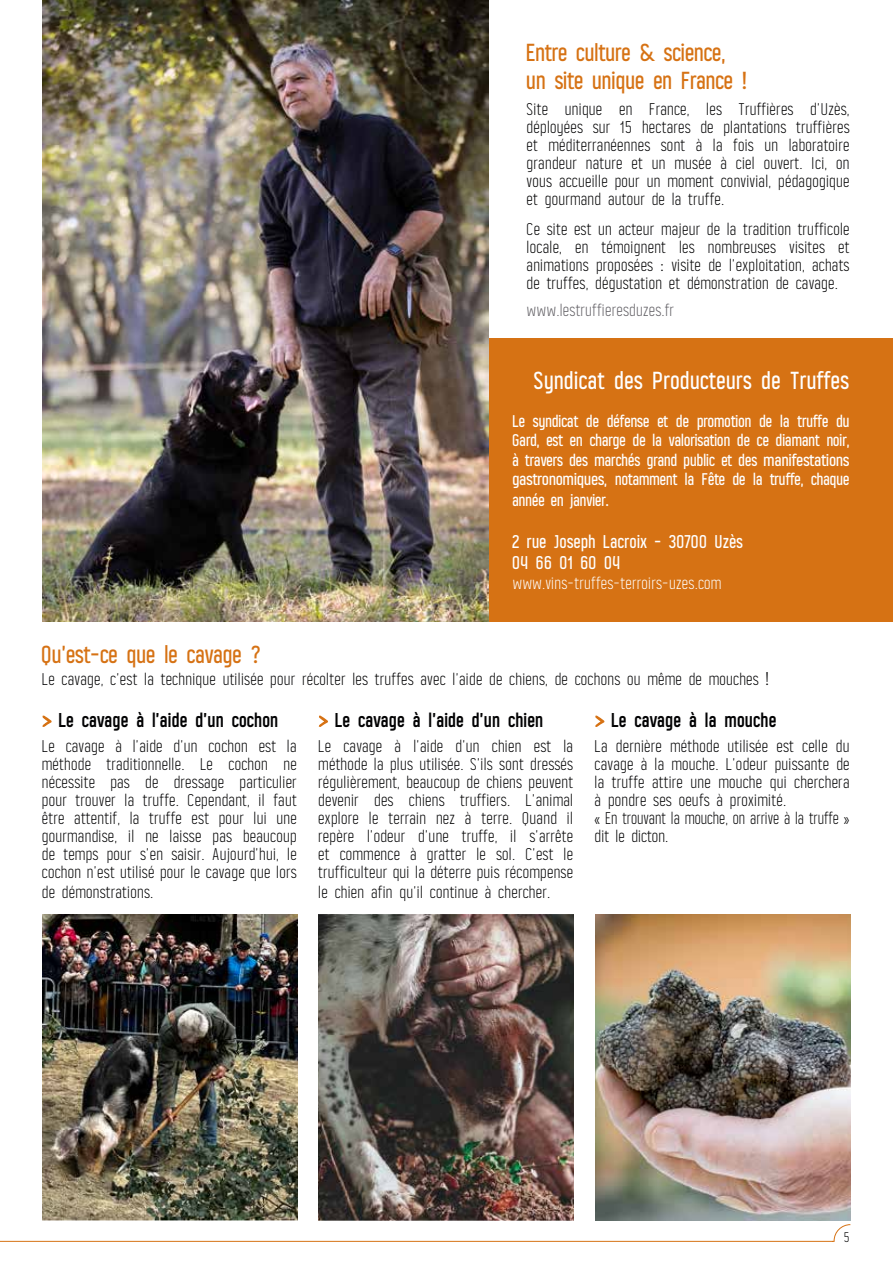
<style>
.page{position:relative;width:893px;height:1263px;background:#fff}
.page>*{position:absolute;margin:0;border:0;box-sizing:border-box;transform-origin:0 0}
.t1{font:500 24px/28.8px "Alasar";letter-spacing:-.02em;color:#d67214}
.t2{font:500 24px "Alasar";color:#fff}
.t3{font:700 19.5px "Alasar";color:#020203}
.t4{font:500 18px/21px "Alasar";color:#fff}
.t5{font:300 16.5px/18px "Alasar";color:#020203;text-align:justify}
.t6{font:500 16.5px/19.5px "Alasar";letter-spacing:-.02em;color:#fff;text-align:justify}
.t7{font:300 16.5px "Alasar";color:#fff}
.t8{font:300 16.5px "Alasar";color:#636166}
.t9{font:300 13.5px "Alasar";color:#000}
.s1{font-size:18px}
</style>
<div class="page">
<img style="left:43px;top:0;width:446px;height:622px">
<svg style="left:0;top:1224px;width:851px;height:18px"></svg>
<svg style="left:42px;top:715px;width:10px;height:12px"></svg>
<svg style="left:318px;top:715px;width:10px;height:12px"></svg>
<svg style="left:595px;top:715px;width:10px;height:12px"></svg>
<img style="left:319px;top:914px;width:255px;height:306px">
<img style="left:595px;top:914px;width:255px;height:306px">
<img style="left:43px;top:914px;width:255px;height:306px">
<div style="left:489px;top:338px;width:404px;height:284px;background:#d67214"></div>
<h1 class="t1" style="left:527px;top:37px;width:223px">Entre culture &amp; science, un site unique en France !</h1>
<p class="t5" style="left:527px;top:100px;width:325px">Site unique en France, les Truffières d’Uzès, déployées sur 15 hectares de plantations truffières et méditerranéennes sont à la fois un laboratoire grandeur nature et un musée à ciel ouvert. Ici, on vous accueille pour un moment convivial, pédagogique et gourmand autour de la truffe.</p>
<p class="t5" style="left:527px;top:220px;width:325px">Ce site est un acteur majeur de la tradition trufficole locale, en témoignent les nombreuses visites et animations proposées : visite de l’exploitation, achats de truffes, dégustation et démonstration de cavage.</p>
<p class="t8" style="left:527px;top:301px;width:149px">www.lestruffieresduzes.fr</p>
<h1 class="t2" style="left:535px;top:365px;width:317px">Syndicat des Producteurs de Truffes</h1>
<p class="t6" style="left:513px;top:411px;width:339px">Le syndicat de défense et de promotion de la truffe du Gard, est en charge de la valorisation de ce diamant noir, à travers des marchés grand public et des manifestations gastronomiques, notamment la Fête de la truffe, chaque</p>
<p class="t6" style="left:513px;top:490px;width:98px">année en janvier.</p>
<p class="t4" style="left:513px;top:531px;width:232px">2 rue Joseph Lacroix – 30700 Uzès<br>04 66 01 60 04</p>
<p class="t7" style="left:513px;top:574px;width:211px">www.vins-truffes-terroirs-uzes.com</p>
<h1 class="t1" style="left:43px;top:639px;width:221px">Qu'est-ce que le cavage ?</h1>
<p class="t5" style="left:43px;top:670px;width:729px">Le cavage, c’est la technique utilisée pour récolter les truffes avec l’aide de chiens, de cochons ou même de mouches <span class="s1">!</span></p>
<p class="t3" style="left:59px;top:708px;width:221px">Le cavage à l'aide d'un cochon</p>
<p class="t5" style="left:43px;top:737px;width:257px">Le cavage à l’aide d’un cochon est la méthode traditionnelle. Le cochon ne nécessite pas de dressage particulier pour trouver la truffe. Cependant, il faut être attentif, la truffe est pour lui une gourmandise, il ne laisse pas beaucoup de temps pour s’en saisir. Aujourd’hui, le cochon n’est utilisé pour le cavage que lors</p>
<p class="t5" style="left:43px;top:883px;width:113px">de démonstrations.</p>
<p class="t3" style="left:336px;top:708px;width:210px">Le cavage à l'aide d'un chien</p>
<p class="t5" style="left:319px;top:737px;width:257px">Le cavage à l’aide d’un chien est la méthode la plus utilisée. S’ils sont dressés régulièrement, beaucoup de chiens peuvent devenir des chiens truffiers. L’animal explore le terrain nez à terre. Quand il repère l’odeur d’une truffe, il s’arrête et commence à gratter le sol. C’est le trufficulteur qui la déterre puis récompense</p>
<p class="t5" style="left:319px;top:883px;width:234px">le chien afin qu’il continue à chercher.</p>
<p class="t3" style="left:612px;top:708px;width:167px">Le cavage à la mouche</p>
<p class="t5" style="left:595px;top:737px;width:257px;text-align:left">La dernière méthode utilisée est celle du cavage à la mouche. L’odeur puissante de la truffe attire une mouche qui cherchera à pondre ses oeufs à proximité.<br>« En trouvant la mouche, on arrive à la truffe » dit le dicton.</p>
<p class="t9" style="left:844px;top:1229px;width:7px">5</p>
</div>
